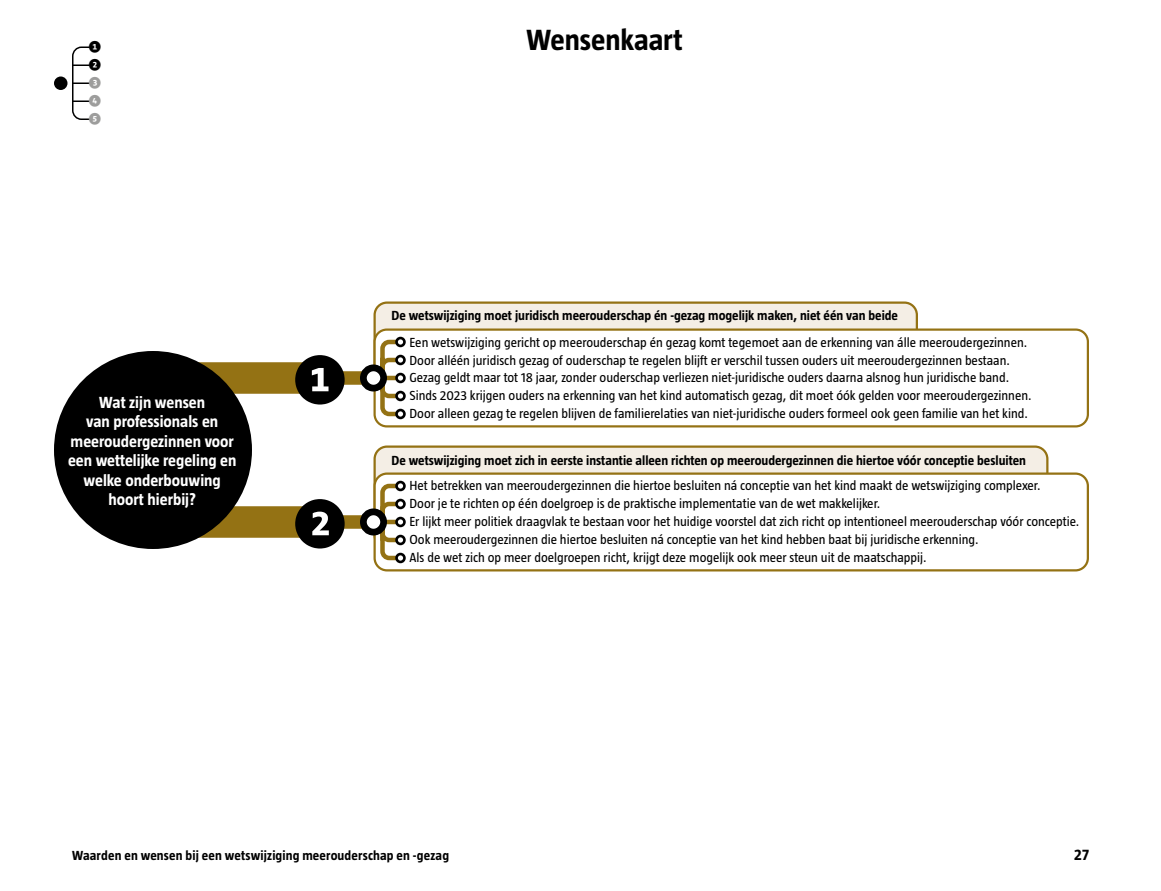
<style>
.page{position:relative;width:1161px;height:891px;background:#fff}
.page>*{position:absolute;margin:0;border:0;box-sizing:border-box;transform-origin:0 0}
.t1{font:700 57px "Corbel";color:#000}
.t2{font:700 30px "Taz";letter-spacing:-.005em;color:#000}
.t3{font:700 16.5px/19.5px "Taz";color:#fff;text-align:center}
.t4{font:700 15.75px "Taz";color:#000}
.t5{font:13.5px/18px "Taz";color:#000}
.t6{font:700 13.5px "Taz";color:#000}
.t7{font:700 13.5px/18px "Corbel";color:#9d9d9c;text-align:justify}
.t8{font:700 13.5px/18px "Corbel";color:#000}
</style>
<div class="page">
<svg style="left:122px;top:351px;width:182px;height:198px"></svg>
<div style="left:320px;top:371px;width:58px;height:14px;background:#947214"></div>
<div style="left:319px;top:515px;width:59px;height:14px;background:#947214"></div>
<div style="left:375px;top:447px;width:672px;height:101px;background:#f4eee5;border-radius:12px"></div>
<div style="left:374px;top:445px;width:674px;height:104px;border:2px solid #947214;border-radius:12px"></div>
<div style="left:375px;top:303px;width:542px;height:92px;background:#f4eee5;border-radius:12px"></div>
<div style="left:374px;top:301px;width:544px;height:95px;border:2px solid #947214;border-radius:12px"></div>
<div style="left:375px;top:474px;width:713px;height:96px;background:#fff;border-radius:12px"></div>
<div style="left:374px;top:472px;width:715px;height:100px;border:2px solid #947214;border-radius:12px"></div>
<div style="left:375px;top:330px;width:713px;height:96px;background:#fff;border-radius:12px"></div>
<div style="left:374px;top:329px;width:715px;height:99px;border:2px solid #947214;border-radius:12px"></div>
<svg style="left:378px;top:337px;width:23px;height:81px"></svg>
<svg style="left:378px;top:481px;width:23px;height:81px"></svg>
<hr style="left:382px;top:376px;width:14px;height:4px;background:#947214">
<div style="left:363px;top:512px;width:21px;height:20px;background:#fff;border-radius:50%"></div>
<div style="left:360px;top:508px;width:27px;height:27px;border:7px solid #000;border-radius:50%"></div>
<div style="left:397px;top:518px;width:7px;height:8px;background:#fff;border-radius:50%"></div>
<div style="left:395px;top:517px;width:11px;height:10px;border:3px solid #000;border-radius:50%"></div>
<div style="left:397px;top:536px;width:7px;height:8px;background:#fff;border-radius:50%"></div>
<div style="left:395px;top:535px;width:11px;height:10px;border:3px solid #000;border-radius:50%"></div>
<div style="left:397px;top:554px;width:7px;height:8px;background:#fff;border-radius:50%"></div>
<div style="left:395px;top:553px;width:11px;height:10px;border:3px solid #000;border-radius:50%"></div>
<div style="left:397px;top:338px;width:7px;height:8px;background:#fff;border-radius:50%"></div>
<div style="left:395px;top:337px;width:11px;height:10px;border:3px solid #000;border-radius:50%"></div>
<div style="left:397px;top:356px;width:7px;height:8px;background:#fff;border-radius:50%"></div>
<div style="left:395px;top:355px;width:11px;height:10px;border:3px solid #000;border-radius:50%"></div>
<div style="left:397px;top:410px;width:7px;height:8px;background:#fff;border-radius:50%"></div>
<div style="left:395px;top:409px;width:11px;height:10px;border:3px solid #000;border-radius:50%"></div>
<div style="left:363px;top:368px;width:21px;height:20px;background:#fff;border-radius:50%"></div>
<div style="left:360px;top:364px;width:27px;height:27px;border:7px solid #000;border-radius:50%"></div>
<div style="left:397px;top:392px;width:7px;height:8px;background:#fff;border-radius:50%"></div>
<div style="left:395px;top:391px;width:11px;height:10px;border:3px solid #000;border-radius:50%"></div>
<div style="left:397px;top:374px;width:7px;height:8px;background:#fff;border-radius:50%"></div>
<div style="left:395px;top:373px;width:11px;height:10px;border:3px solid #000;border-radius:50%"></div>
<div style="left:303px;top:505px;width:33px;height:34px;background:#fff;border-radius:50%"></div>
<div style="left:297px;top:500px;width:45px;height:44px;border:11px solid #fff;border-radius:50%"></div>
<div style="left:303px;top:361px;width:33px;height:34px;background:#fff;border-radius:50%"></div>
<div style="left:297px;top:356px;width:45px;height:44px;border:11px solid #fff;border-radius:50%"></div>
<div style="left:397px;top:482px;width:7px;height:8px;background:#fff;border-radius:50%"></div>
<div style="left:395px;top:481px;width:11px;height:10px;border:3px solid #000;border-radius:50%"></div>
<div style="left:397px;top:500px;width:7px;height:8px;background:#fff;border-radius:50%"></div>
<div style="left:395px;top:499px;width:11px;height:10px;border:3px solid #000;border-radius:50%"></div>
<div style="left:54px;top:351px;width:198px;height:198px;background:#000;border-radius:50%"></div>
<div style="left:54px;top:76px;width:14px;height:14px;background:#000;border-radius:50%"></div>
<svg style="left:72px;top:46px;width:18px;height:74px"></svg>
<p class="t8" style="left:88px;top:37px;width:14px">❶<br>❷</p>
<p class="t7" style="left:88px;top:73px;width:14px">❸<br>❹<br>❺</p>
<h2 class="t2" style="left:526px;top:23px;width:158px">Wensenkaart</h2>
<p class="t3" style="left:68px;top:392px;width:170px">Wat zijn wensen<br>van professionals en meeroudergezinnen voor een wettelijke regeling en welke onderbouwing hoort hierbij?</p>
<h1 class="t1" style="left:293px;top:343px;width:56px">❶</h1>
<h1 class="t1" style="left:293px;top:487px;width:56px">❷</h1>
<p class="t6" style="left:392px;top:308px;width:508px">De wetswijziging moet juridisch meerouderschap én -gezag mogelijk maken, niet één van beide</p>
<p class="t5" style="left:409px;top:333px;width:624px">Een wetswijziging gericht op meerouderschap én gezag komt tegemoet aan de erkenning van álle meeroudergezinnen.<br>Door alléén juridisch gezag of ouderschap te regelen blijft er verschil tussen ouders uit meeroudergezinnen bestaan.<br>Gezag geldt maar tot 18 jaar, zonder ouderschap verliezen niet-juridische ouders daarna alsnog hun juridische band.<br>Sinds 2023 krijgen ouders na erkenning van het kind automatisch gezag, dit moet óók gelden voor meeroudergezinnen.<br>Door alleen gezag te regelen blijven de familierelaties van niet-juridische ouders formeel ook geen familie van het kind.</p>
<p class="t6" style="left:392px;top:452px;width:636px">De wetswijziging moet zich in eerste instantie alleen richten op meeroudergezinnen die hiertoe vóór conceptie besluiten</p>
<p class="t5" style="left:409px;top:477px;width:671px">Het betrekken van meeroudergezinnen die hiertoe besluiten ná conceptie van het kind maakt de wetswijziging complexer.<br>Door je te richten op één doelgroep is de praktische implementatie van de wet makkelijker.<br>Er lijkt meer politiek draagvlak te bestaan voor het huidige voorstel dat zich richt op intentioneel meerouderschap vóór conceptie.<br>Ook meeroudergezinnen die hiertoe besluiten ná conceptie van het kind hebben baat bij juridische erkenning.<br>Als de wet zich op meer doelgroepen richt, krijgt deze mogelijk ook meer steun uit de maatschappij.</p>
<p class="t6" style="left:72px;top:847px;width:379px">Waarden en wensen bij een wetswijziging meerouderschap en -gezag</p>
<p class="t4" style="left:1074px;top:845px;width:16px">27</p>
</div>
